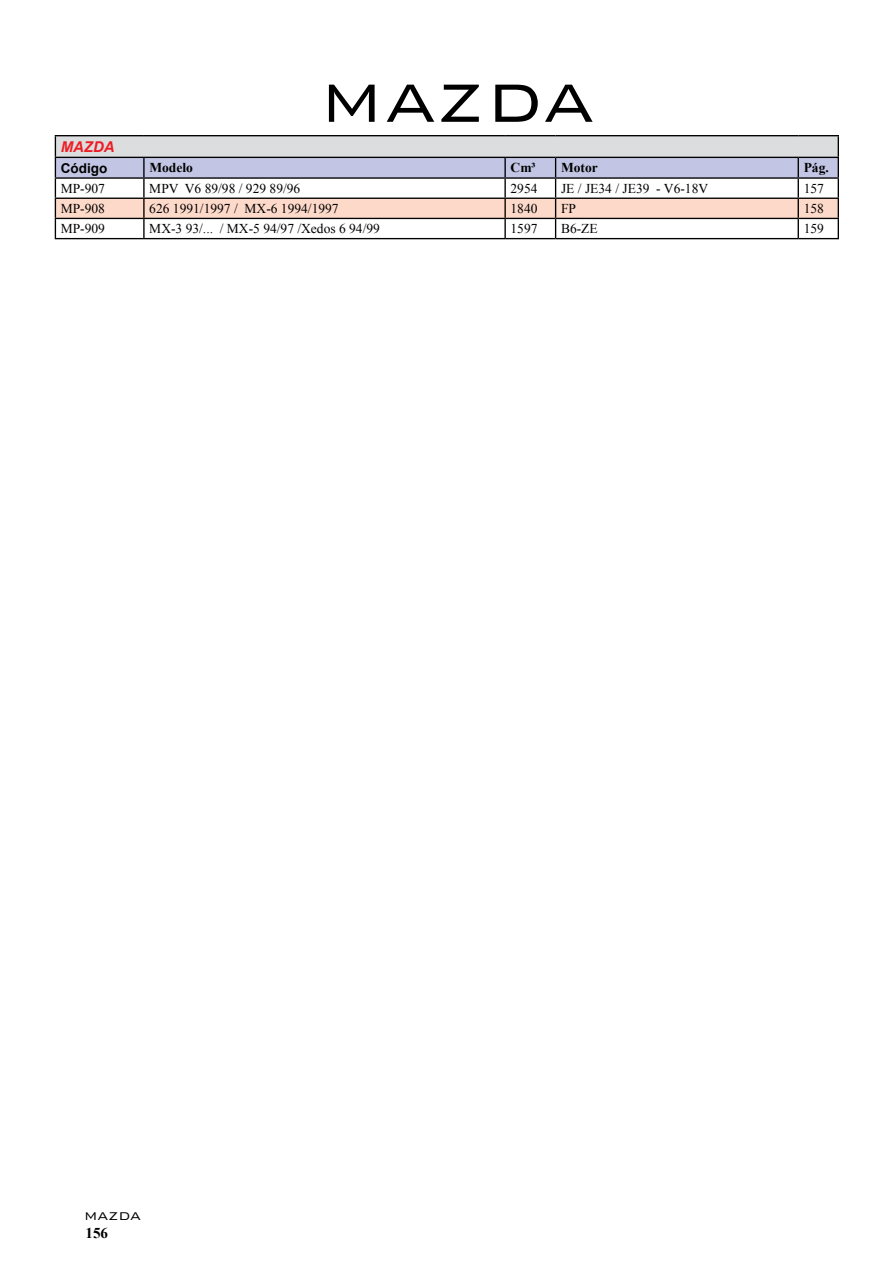
<style>
.page{position:relative;width:893px;height:1263px;background:#fff}
.page>*{position:absolute;margin:0;border:0;box-sizing:border-box;transform-origin:0 0}
.t1{font:300 72px "Bank Gothic BT";color:#000}
.t2{font:300 15px "Bank Gothic BT";letter-spacing:-.005em;color:#000}
.t3{font:700 15px "Times New Roman";color:#000}
.t4{font:italic 700 14.85px "Arial";color:#ed1c24}
.t5{font:13.5px "Times New Roman";color:#000}
.t6{font:700 13.5px "Times New Roman";color:#000}
.t7{font:700 13.5px "Arial";color:#000}
</style>
<div class="page">
<svg style="left:55px;top:136px;width:784px;height:102px"></svg>
<hr style="left:55px;top:135px;width:89px;height:1px;background:#000">
<hr style="left:144px;top:135px;width:361px;height:1px;background:#000">
<hr style="left:505px;top:135px;width:51px;height:1px;background:#000">
<hr style="left:556px;top:135px;width:242px;height:1px;background:#000">
<hr style="left:798px;top:135px;width:41px;height:1px;background:#000">
<hr style="left:55px;top:238px;width:89px;height:1px;background:#000">
<hr style="left:144px;top:238px;width:361px;height:1px;background:#000">
<hr style="left:505px;top:238px;width:51px;height:1px;background:#000">
<hr style="left:556px;top:238px;width:242px;height:1px;background:#000">
<hr style="left:798px;top:238px;width:41px;height:1px;background:#000">
<h1 class="t1" style="left:319px;top:64px;width:277px">MAZDA</h1>
<p class="t4" style="left:61px;top:137px;width:55px">MAZDA</p>
<p class="t7" style="left:61px;top:159px;width:48px">Código</p>
<p class="t6" style="left:149px;top:158px;width:45px">Modelo</p>
<p class="t6" style="left:511px;top:158px;width:27px">Cm³</p>
<p class="t6" style="left:561px;top:158px;width:38px">Motor</p>
<p class="t6" style="left:804px;top:158px;width:27px">Pág.</p>
<p class="t5" style="left:61px;top:179px;width:46px">MP-907</p>
<p class="t5" style="left:149px;top:179px;width:153px">MPV V6 89/98 / 929 89/96</p>
<p class="t5" style="left:511px;top:179px;width:28px">2954</p>
<p class="t5" style="left:561px;top:179px;width:149px">JE / JE34 / JE39 - V6-18V</p>
<p class="t5" style="left:804px;top:179px;width:22px">157</p>
<p class="t5" style="left:61px;top:199px;width:46px">MP-908</p>
<p class="t5" style="left:149px;top:199px;width:191px">626 1991/1997 / MX-6 1994/1997</p>
<p class="t5" style="left:511px;top:199px;width:28px">1840</p>
<p class="t5" style="left:561px;top:199px;width:17px">FP</p>
<p class="t5" style="left:804px;top:199px;width:22px">158</p>
<p class="t5" style="left:61px;top:220px;width:46px">MP-909</p>
<p class="t5" style="left:149px;top:220px;width:232px">MX-3 93/... / MX-5 94/97 /Xedos 6 94/99</p>
<p class="t5" style="left:511px;top:220px;width:28px">1597</p>
<p class="t5" style="left:561px;top:220px;width:38px">B6-ZE</p>
<p class="t5" style="left:804px;top:220px;width:22px">159</p>
<p class="t2" style="left:84px;top:1208px;width:59px">MAZDA</p>
<p class="t3" style="left:86px;top:1223px;width:24px">156</p>
</div>
